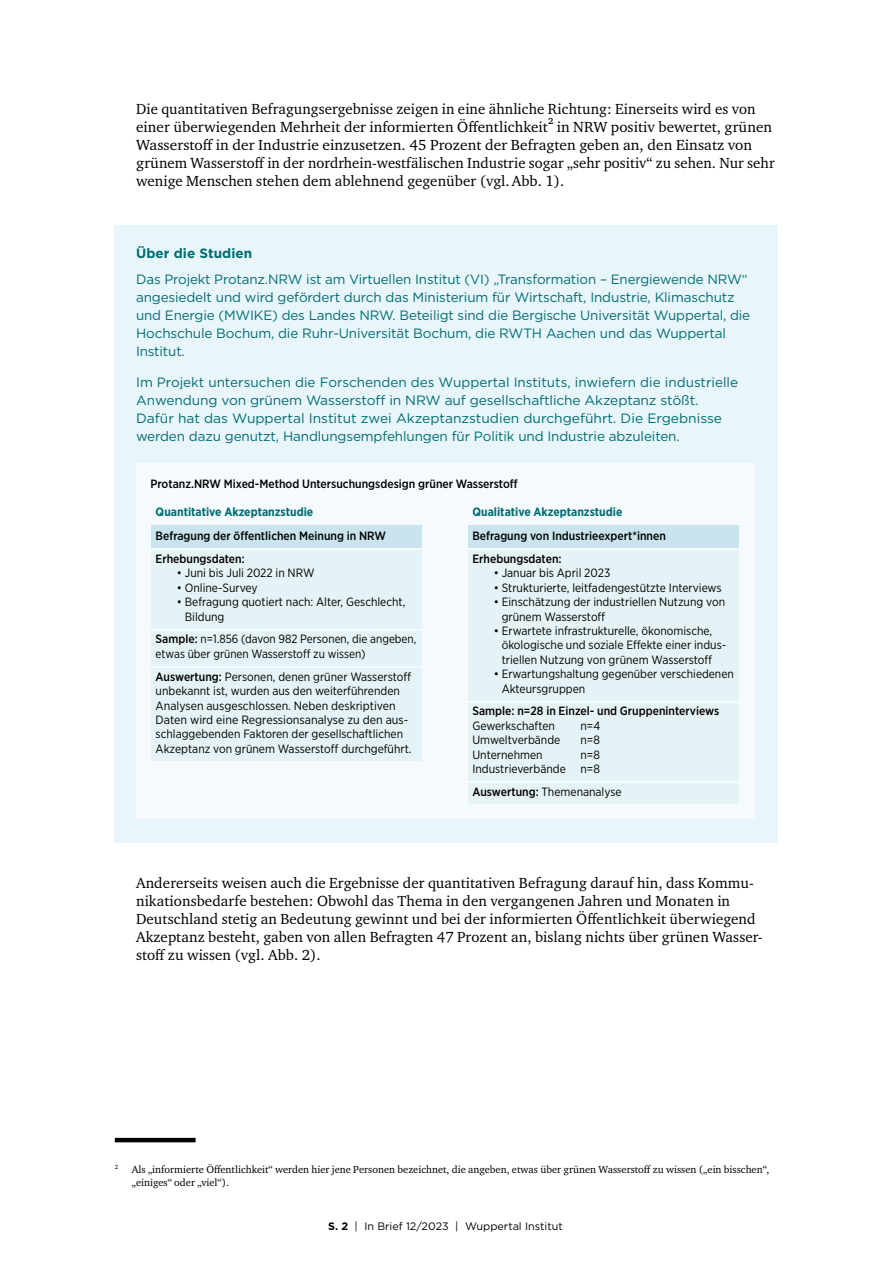
<style>
.page{position:relative;width:893px;height:1263px;background:#fff}
.page>*{position:absolute;margin:0;border:0;box-sizing:border-box;transform-origin:0 0}
.Copy{font:15px/18px "Charter ITC Pro";letter-spacing:.005em;color:#000}
.Infokasten_Copy{font:13.5px/18px "Gotham";letter-spacing:-.01em;color:#006d72}
.Infokasten_Head{font:700 13.5px "Gotham";letter-spacing:.005em;color:#006d72}
._01__Bodytext{font:12px/14.4px "Gotham Narrow";color:#000}
._01__Bodytext-2{font:500 12px "Gotham Narrow";color:#000}
._01__Bodytext-3{font:700 12px "Gotham Narrow";color:#006d72}
.t1{font:10.8px "Gotham";color:#000}
.Fußnoten{font:10.5px/13.5px "Charter ITC Pro";color:#000}
.Fußnoten-2{font:6.15px "Charter ITC Pro";color:#000}
.s1{font-weight:500}
.s2{font-weight:700}
</style>
<div class="page">
<div style="left:115px;top:225px;width:663px;height:39px;background:#e8f5fa"></div>
<div style="left:115px;top:265px;width:663px;height:115px;background:#e8f5fa"></div>
<div style="left:115px;top:367px;width:663px;height:476px;background:#e8f5fa"></div>
<div style="left:136px;top:463px;width:618px;height:356px;background:#f4fafd"></div>
<div style="left:151px;top:525px;width:270px;height:23px;background:#c9e4ed"></div>
<div style="left:151px;top:550px;width:270px;height:21px;background:#e5f2f6"></div>
<div style="left:151px;top:565px;width:270px;height:20px;background:#e5f2f6"></div>
<div style="left:151px;top:579px;width:270px;height:49px;background:#e5f2f6"></div>
<div style="left:151px;top:631px;width:270px;height:35px;background:#e5f2f6"></div>
<div style="left:151px;top:668px;width:270px;height:93px;background:#e5f2f6"></div>
<div style="left:468px;top:525px;width:270px;height:23px;background:#c9e4ed"></div>
<div style="left:468px;top:550px;width:270px;height:21px;background:#e5f2f6"></div>
<div style="left:468px;top:565px;width:270px;height:20px;background:#e5f2f6"></div>
<div style="left:468px;top:579px;width:270px;height:21px;background:#e5f2f6"></div>
<div style="left:468px;top:594px;width:270px;height:34px;background:#e5f2f6"></div>
<div style="left:468px;top:622px;width:270px;height:50px;background:#e5f2f6"></div>
<div style="left:468px;top:666px;width:270px;height:34px;background:#e5f2f6"></div>
<div style="left:468px;top:703px;width:270px;height:20px;background:#e5f2f6"></div>
<div style="left:468px;top:717px;width:270px;height:64px;background:#e5f2f6"></div>
<div style="left:468px;top:783px;width:270px;height:21px;background:#e5f2f6"></div>
<hr style="left:115px;top:1138px;width:81px;height:4px;background:#000">
<p class="Copy" style="left:136px;top:99px;width:640px">Die quantitativen Befragungsergebnisse zeigen in eine ähnliche Richtung: Einerseits wird es von einer überwiegenden Mehrheit der informierten Öffentlichkeit2 in NRW positiv bewertet, grünen Wasserstoff in der Industrie einzusetzen. 45 Prozent der Befragten geben an, den Einsatz von grünem Wasserstoff in der nordrhein-westfälischen Industrie sogar „sehr positiv“ zu sehen. Nur sehr wenige Menschen stehen dem ablehnend gegenüber (vgl.Abb. 1).</p>
<p class="Infokasten_Head" style="left:136px;top:244px;width:118px">Über die Studien</p>
<p class="Infokasten_Copy" style="left:136px;top:270px;width:616px">Das Projekt Protanz.NRW ist am Virtuellen Institut (VI) „Transformation – Energiewende NRW“ angesiedelt und wird gefördert durch das Ministerium für Wirtschaft, Industrie, Klimaschutz und Energie (MWIKE) des Landes NRW. Beteiligt sind die Bergische Universität Wuppertal, die Hochschule Bochum, die Ruhr-Universität Bochum, die RWTH Aachen und das Wuppertal Institut.</p>
<p class="Infokasten_Copy" style="left:136px;top:373px;width:604px">Im Projekt untersuchen die Forschenden des Wuppertal Instituts, inwiefern die industrielle Anwendung von grünem Wasserstoff in NRW auf gesellschaftliche Akzeptanz stößt.<br>Dafür hat das Wuppertal Institut zwei Akzeptanzstudien durchgeführt. Die Ergebnisse werden dazu genutzt, Handlungsempfehlungen für Politik und Industrie abzuleiten.</p>
<p class="_01__Bodytext-2" style="left:151px;top:477px;width:369px">Protanz.NRW Mixed-Method Untersuchungsdesign grüner Wasserstoff</p>
<p class="_01__Bodytext-3" style="left:156px;top:504px;width:159px">Quantitative Akzeptanzstudie</p>
<p class="_01__Bodytext-2" style="left:156px;top:528px;width:232px">Befragung der öffentlichen Meinung in NRW</p>
<p class="_01__Bodytext-2" style="left:156px;top:551px;width:91px">Erhebungsdaten:</p>
<p class="_01__Bodytext" style="left:177px;top:566px;width:139px">• Juni bis Juli 2022 in NRW</p>
<p class="_01__Bodytext" style="left:177px;top:580px;width:82px">• Online-Survey</p>
<p class="_01__Bodytext" style="left:185px;top:594px;width:222px;text-indent:-8px">• Befragung quotiert nach: Alter, Geschlecht,<br>Bildung</p>
<p class="_01__Bodytext" style="left:156px;top:632px;width:262px"><span class="s1">Sample:</span> n=1.856 (davon 982 Personen, die angeben, etwas über grünen Wasserstoff zu wissen)</p>
<p class="_01__Bodytext" style="left:156px;top:669px;width:257px"><span class="s1">Auswertung:</span> Personen, denen grüner Wasserstoff unbekannt ist, wurden aus den weiterführenden Analysen ausgeschlossen. Neben deskriptiven Daten wird eine Regressionsanalyse zu den aus&shy;schlaggebenden Faktoren der gesellschaftlichen Akzeptanz von grünem Wasserstoff durchgeführt.</p>
<p class="_01__Bodytext-3" style="left:472px;top:504px;width:151px">Qualitative Akzeptanzstudie</p>
<p class="_01__Bodytext-2" style="left:472px;top:528px;width:195px">Befragung von Industrieexpert*innen</p>
<p class="_01__Bodytext-2" style="left:472px;top:551px;width:91px">Erhebungsdaten:</p>
<p class="_01__Bodytext" style="left:494px;top:566px;width:118px">• Januar bis April 2023</p>
<p class="_01__Bodytext" style="left:494px;top:580px;width:229px">• Strukturierte, leitfadengestützte Interviews</p>
<p class="_01__Bodytext" style="left:502px;top:594px;width:225px;text-indent:-8px">• Einschätzung der industriellen Nutzung von grünem Wasserstoff</p>
<p class="_01__Bodytext" style="left:502px;top:623px;width:225px;text-indent:-8px">• Erwartete infrastrukturelle, ökonomische, ökologische und soziale Effekte einer indus&shy;triellen Nutzung von grünem Wasserstoff</p>
<p class="_01__Bodytext" style="left:502px;top:666px;width:234px;text-indent:-8px">• Erwartungshaltung gegenüber verschiedenen<br>Akteursgruppen</p>
<p class="_01__Bodytext-2" style="left:472px;top:704px;width:248px">Sample: n=28 in Einzel- und Gruppeninterviews</p>
<p class="_01__Bodytext" style="left:472px;top:718px;width:84px">Gewerkschaften</p>
<p class="_01__Bodytext" style="left:580px;top:718px;width:21px">n=4</p>
<p class="_01__Bodytext" style="left:472px;top:733px;width:89px">Umweltverbände</p>
<p class="_01__Bodytext" style="left:580px;top:733px;width:21px">n=8</p>
<p class="_01__Bodytext" style="left:472px;top:747px;width:72px">Unternehmen</p>
<p class="_01__Bodytext" style="left:472px;top:747px;width:129px;text-align:right">n=8<br>Industrieverbände n=8</p>
<p class="_01__Bodytext" style="left:472px;top:784px;width:151px"><span class="s1">Auswertung:</span> Themenanalyse</p>
<p class="Copy" style="left:136px;top:873px;width:628px">Andererseits weisen auch die Ergebnisse der quantitativen Befragung darauf hin, dass Kommu&shy;nikationsbedarfe bestehen: Obwohl das Thema in den vergangenen Jahren und Monaten in Deutschland stetig an Bedeutung gewinnt und bei der informierten Öffentlichkeit überwiegend Akzeptanz besteht, gaben von allen Befragten 47 Prozent an, bislang nichts über grünen Wasser&shy;stoff zu wissen (vgl. Abb. 2).</p>
<p class="Fußnoten-2" style="left:115px;top:1163px;width:5px">2</p>
<p class="Fußnoten" style="left:132px;top:1162px;width:639px">Als „informierte Öffentlichkeit“ werden hier jene Personen bezeichnet, die angeben, etwas über grünen Wasserstoff zu wissen („ein bisschen“, „einiges“ oder „viel“).</p>
<p class="t1" style="left:328px;top:1219px;width:236px"><span class="s2">S. 2</span> | In Brief 12/2023 | Wuppertal Institut</p>
</div>
